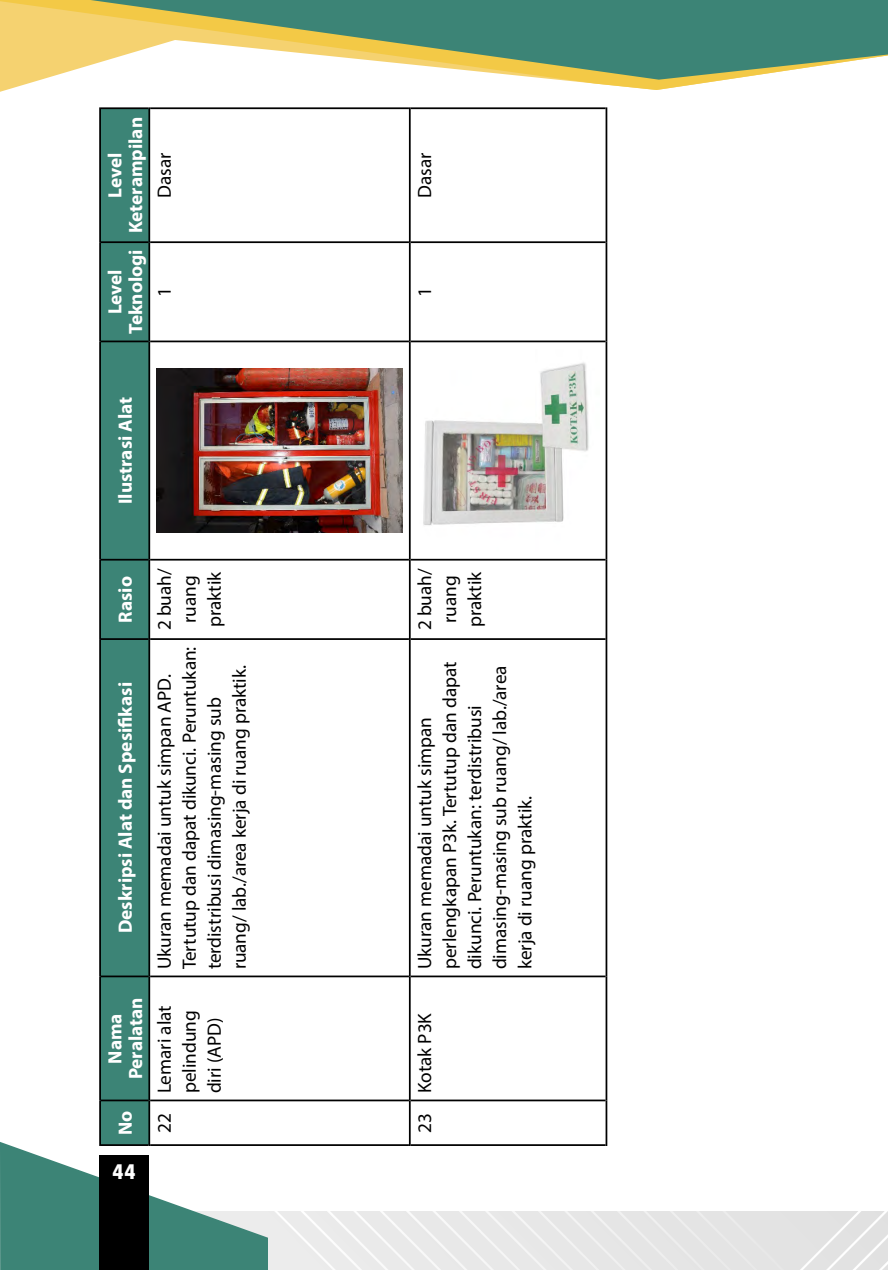
<style>
.page{position:relative;width:888px;height:1270px;background:#fff}
.page>*{position:absolute;margin:0;border:0;box-sizing:border-box;transform-origin:0 0}
.t1{font:19.25px/25px "Myriad Pro";color:#000}
.t2{font:700 19.25px/20.8px "Myriad Pro";color:#fff;text-align:center}
.t3{font:900 19.25px "Geometrix";color:#fff}
</style>
<div class="page">
<div style="left:268px;top:1211px;width:620px;height:59px;background:#e8e8e8"></div>
<svg style="left:0;top:1142px;width:268px;height:128px"></svg>
<svg style="left:0;top:0;width:723px;height:90px"></svg>
<svg style="left:91px;top:0;width:797px;height:80px;fill:#3c8476"></svg>
<div style="left:99px;top:1156px;width:50px;height:114px;background:#000"></div>
<div style="left:101px;top:109px;width:47px;height:1035px;background:#3c8476"></div>
<hr style="left:99px;top:1100px;width:2px;height:46px;background:#000">
<hr style="left:101px;top:1144px;width:47px;height:2px;background:#000">
<hr style="left:99px;top:976px;width:2px;height:124px;background:#000">
<hr style="left:101px;top:1100px;width:47px;height:1px;background:#000">
<hr style="left:99px;top:639px;width:2px;height:337px;background:#000">
<hr style="left:101px;top:975px;width:47px;height:2px;background:#000">
<hr style="left:99px;top:560px;width:2px;height:79px;background:#000">
<hr style="left:101px;top:638px;width:47px;height:2px;background:#000">
<hr style="left:99px;top:341px;width:2px;height:219px;background:#000">
<hr style="left:101px;top:559px;width:47px;height:2px;background:#000">
<hr style="left:99px;top:242px;width:2px;height:99px;background:#000">
<hr style="left:101px;top:341px;width:47px;height:1px;background:#000">
<hr style="left:99px;top:107px;width:2px;height:135px;background:#000">
<hr style="left:101px;top:241px;width:47px;height:2px;background:#000">
<hr style="left:101px;top:107px;width:47px;height:2px;background:#000">
<hr style="left:148px;top:1100px;width:2px;height:46px;background:#000">
<hr style="left:150px;top:1144px;width:259px;height:2px;background:#000">
<hr style="left:148px;top:976px;width:2px;height:124px;background:#000">
<hr style="left:150px;top:1100px;width:259px;height:1px;background:#000">
<hr style="left:148px;top:639px;width:2px;height:337px;background:#000">
<hr style="left:150px;top:975px;width:259px;height:2px;background:#000">
<hr style="left:148px;top:560px;width:2px;height:79px;background:#000">
<hr style="left:150px;top:638px;width:259px;height:2px;background:#000">
<hr style="left:148px;top:341px;width:2px;height:219px;background:#000">
<hr style="left:150px;top:559px;width:259px;height:2px;background:#000">
<hr style="left:148px;top:242px;width:2px;height:99px;background:#000">
<hr style="left:150px;top:341px;width:259px;height:1px;background:#000">
<hr style="left:148px;top:107px;width:2px;height:135px;background:#000">
<hr style="left:150px;top:241px;width:259px;height:2px;background:#000">
<hr style="left:150px;top:107px;width:259px;height:2px;background:#000">
<hr style="left:409px;top:1100px;width:2px;height:46px;background:#000">
<hr style="left:411px;top:1144px;width:195px;height:2px;background:#000">
<hr style="left:409px;top:976px;width:2px;height:124px;background:#000">
<hr style="left:411px;top:1100px;width:195px;height:1px;background:#000">
<hr style="left:409px;top:639px;width:2px;height:337px;background:#000">
<hr style="left:411px;top:975px;width:195px;height:2px;background:#000">
<hr style="left:409px;top:560px;width:2px;height:79px;background:#000">
<hr style="left:411px;top:638px;width:195px;height:2px;background:#000">
<hr style="left:409px;top:341px;width:2px;height:219px;background:#000">
<hr style="left:411px;top:559px;width:195px;height:2px;background:#000">
<hr style="left:409px;top:242px;width:2px;height:99px;background:#000">
<hr style="left:411px;top:341px;width:195px;height:1px;background:#000">
<hr style="left:409px;top:107px;width:2px;height:135px;background:#000">
<hr style="left:411px;top:241px;width:195px;height:2px;background:#000">
<hr style="left:411px;top:107px;width:195px;height:2px;background:#000">
<hr style="left:606px;top:1100px;width:1px;height:46px;background:#000">
<hr style="left:606px;top:976px;width:1px;height:124px;background:#000">
<hr style="left:606px;top:639px;width:1px;height:337px;background:#000">
<hr style="left:606px;top:560px;width:1px;height:79px;background:#000">
<hr style="left:606px;top:341px;width:1px;height:219px;background:#000">
<hr style="left:606px;top:242px;width:1px;height:99px;background:#000">
<hr style="left:606px;top:107px;width:1px;height:135px;background:#000">
<img style="left:156px;top:368px;width:247px;height:165px">
<img style="left:423px;top:362px;width:166px;height:164px">
<p class="t2" style="left:104px;top:233px;width:118px;rotate:-90deg">Level<br>Keterampilan</p>
<p class="t2" style="left:104px;top:334px;width:87px;rotate:-90deg">Level<br>Teknologi</p>
<p class="t1" style="left:151px;top:198px;width:47px;rotate:-90deg">Dasar</p>
<p class="t1" style="left:151px;top:297px;width:11px;rotate:-90deg">1</p>
<p class="t2" style="left:114px;top:504px;width:109px;rotate:-90deg">Ilustrasi Alat</p>
<p class="t2" style="left:114px;top:623px;width:48px;rotate:-90deg">Rasio</p>
<p class="t2" style="left:114px;top:933px;width:253px;rotate:-90deg">Deskripsi Alat dan Spesifikasi</p>
<p class="t2" style="left:104px;top:1079px;width:83px;rotate:-90deg">Nama<br>Peralatan</p>
<p class="t2" style="left:114px;top:1135px;width:26px;rotate:-90deg">No</p>
<p class="t3" style="left:112px;top:1159px;width:25px">44</p>
<p class="t1" style="left:151px;top:630px;width:64px;rotate:-90deg">2 buah/ ruang praktik</p>
<p class="t1" style="left:151px;top:969px;width:324px;rotate:-90deg">Ukuran memadai untuk simpan APD.<br>Tertutup dan dapat dikunci. Peruntukan: terdistribusi dimasing-masing sub ruang/ lab./area kerja di ruang praktik.</p>
<p class="t1" style="left:151px;top:1093px;width:90px;text-indent:-39px;rotate:-90deg">22 Lemari alat pelindung diri (APD)</p>
<p class="t1" style="left:412px;top:198px;width:47px;rotate:-90deg">Dasar</p>
<p class="t1" style="left:412px;top:297px;width:11px;rotate:-90deg">1</p>
<p class="t1" style="left:412px;top:630px;width:64px;rotate:-90deg">2 buah/ ruang praktik</p>
<p class="t1" style="left:412px;top:969px;width:310px;rotate:-90deg">Ukuran memadai untuk simpan perlengkapan P3k. Tertutup dan dapat dikunci. Peruntukan: terdistribusi dimasing-masing sub ruang/ lab./area kerja di ruang praktik.</p>
<p class="t1" style="left:412px;top:1133px;width:121px;rotate:-90deg">23 Kotak P3K</p>
</div>
